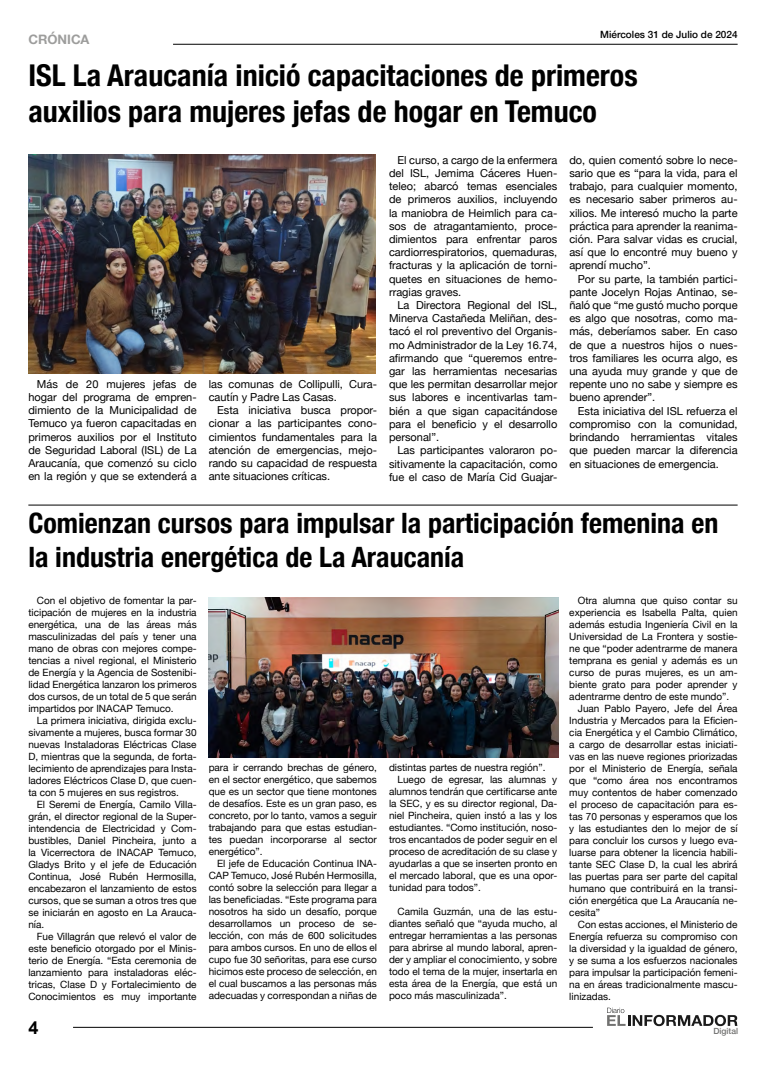
<style>
.page{position:relative;width:766px;height:1078px;background:#fff}
.page>*{position:absolute;margin:0;border:0;box-sizing:border-box;transform-origin:0 0}
.t1{font:700 condensed 30px/36px "Helvetica Neue";color:#000}
.t2{font:700 condensed 28px/33.6px "Helvetica Neue";color:#000}
.t3{font:700 18px "Arial";color:#000}
.t4{font:700 13px "Helvetica Neue";color:#9d9d9c}
.t5{font:11px/13.2px "Helvetica Neue";color:#000;text-align:justify}
.t6{font:10px/12px "Helvetica Neue";color:#000;text-align:justify}
.t7{font:500 10px "Helvetica Neue";color:#000}
.t8{font:500 8.5px "Helvetica Neue";color:#717170}
</style>
<div class="page">
<hr style="left:173px;top:44px;width:564px;height:1px;background:#000">
<hr style="left:73px;top:1026px;width:519px;height:1px;background:#000">
<svg style="left:607px;top:1007px;width:130px;height:18px"></svg>
<hr style="left:28px;top:505px;width:709px;height:1px;background:#000">
<img style="left:28px;top:154px;width:348px;height:219px">
<img style="left:208px;top:597px;width:350px;height:160px">
<p class="t7" style="left:600px;top:27px;width:139px">Miércoles 31 de Julio de 2024</p>
<h3 class="t4" style="left:28px;top:29px;width:63px">CRÓNICA</h3>
<h1 class="t1" style="left:28px;top:55px;width:610px">ISL La Araucanía inició capacitaciones de primeros auxilios para mujeres jefas de hogar en Temuco</h1>
<p class="t5" style="left:28px;top:378px;width:170px;text-indent:9px">Más de 20 mujeres jefas de hogar del programa de empren&shy;dimiento de la Municipalidad de Temuco ya fueron capacitadas en primeros auxilios por el Instituto de Seguridad Laboral (ISL) de La Araucanía, que comenzó su ciclo en la región y que se extenderá a</p>
<p class="t5" style="left:209px;top:378px;width:170px">las comunas de Collipulli, Cura&shy;cautín y Padre Las Casas.</p>
<p class="t5" style="left:209px;top:404px;width:170px;text-indent:9px">Esta iniciativa busca propor&shy;cionar a las participantes cono&shy;cimientos fundamentales para la atención de emergencias, mejo&shy;rando su capacidad de respuesta ante situaciones críticas.</p>
<p class="t5" style="left:389px;top:154px;width:170px;text-indent:9px">El curso, a cargo de la enfermera del ISL, Jemima Cáceres Huen&shy;teleo; abarcó temas esenciales de primeros auxilios, incluyendo la maniobra de Heimlich para ca&shy;sos de atragantamiento, proce&shy;dimientos para enfrentar paros cardiorrespiratorios, quemaduras, fracturas y la aplicación de torni&shy;quetes en situaciones de hemo&shy;rragias graves.</p>
<p class="t5" style="left:389px;top:299px;width:170px;text-indent:9px">La Directora Regional del ISL, Minerva Castañeda Meliñan, des&shy;tacó el rol preventivo del Organis&shy;mo Administrador de la Ley 16.74, afirmando que “queremos entre&shy;gar las herramientas necesarias que les permitan desarrollar mejor sus labores e incentivarlas tam&shy;bién a que sigan capacitándose para el beneficio y el desarrollo personal”.</p>
<p class="t5" style="left:389px;top:444px;width:170px;text-indent:9px">Las participantes valoraron po&shy;sitivamente la capacitación, como fue el caso de María Cid Guajar-</p>
<p class="t5" style="left:569px;top:154px;width:170px">do, quien comentó sobre lo nece&shy;sario que es “para la vida, para el trabajo, para cualquier momento, es necesario saber primeros au&shy;xilios. Me interesó mucho la parte práctica para aprender la reanima&shy;ción. Para salvar vidas es crucial, así que lo encontré muy bueno y aprendí mucho”.</p>
<p class="t5" style="left:569px;top:272px;width:170px;text-indent:9px">Por su parte, la también partici&shy;pante Jocelyn Rojas Antinao, se&shy;ñaló que “me gustó mucho porque es algo que nosotras, como ma&shy;más, deberíamos saber. En caso de que a nuestros hijos o nues&shy;tros familiares les ocurra algo, es una ayuda muy grande y que de repente uno no sabe y siempre es bueno aprender”.</p>
<p class="t5" style="left:569px;top:404px;width:170px;text-indent:9px">Esta iniciativa del ISL refuerza el compromiso con la comunidad, brindando herramientas vitales que pueden marcar la diferencia en situaciones de emergencia.</p>
<h2 class="t2" style="left:28px;top:504px;width:691px">Comienzan cursos para impulsar la participación femenina en la industria energética de La Araucanía</h2>
<p class="t6" style="left:28px;top:594px;width:170px;text-indent:9px">Con el objetivo de fomentar la par&shy;ticipación de mujeres en la industria energética, una de las áreas más masculinizadas del país y tener una mano de obras con mejores compe&shy;tencias a nivel regional, el Ministerio de Energía y la Agencia de Sostenibi&shy;lidad Energética lanzaron los primeros dos cursos, de un total de 5 que serán impartidos por INACAP Temuco.</p>
<p class="t6" style="left:28px;top:714px;width:170px;text-indent:8px">La primera iniciativa, dirigida exclu&shy;sivamente a mujeres, busca formar 30 nuevas Instaladoras Eléctricas Clase D, mientras que la segunda, de forta&shy;lecimiento de aprendizajes para Insta&shy;ladores Eléctricos Clase D, que cuen&shy;ta con 5 mujeres en sus registros.</p>
<p class="t6" style="left:28px;top:798px;width:170px;text-indent:8px">El Seremi de Energía, Camilo Villa&shy;grán, el director regional de la Super&shy;intendencia de Electricidad y Com&shy;bustibles, Daniel Pincheira, junto a la Vicerrectora de INACAP Temuco, Gladys Brito y el jefe de Educación Continua, José Rubén Hermosilla, encabezaron el lanzamiento de estos cursos, que se suman a otros tres que se iniciarán en agosto en La Arauca&shy;nía.</p>
<p class="t6" style="left:28px;top:930px;width:170px;text-indent:8px">Fue Villagrán que relevó el valor de este beneficio otorgado por el Minis&shy;terio de Energía. “Esta ceremonia de lanzamiento para instaladoras eléc&shy;tricas, Clase D y Fortalecimiento de Conocimientos es muy importante</p>
<p class="t6" style="left:209px;top:762px;width:170px">para ir cerrando brechas de género, en el sector energético, que sabemos que es un sector que tiene montones de desafíos. Este es un gran paso, es concreto, por lo tanto, vamos a seguir trabajando para que estas estudian&shy;tes puedan incorporarse al sector energético”.</p>
<p class="t6" style="left:209px;top:858px;width:170px;text-indent:8px">El jefe de Educación Continua INA-CAP Temuco, José Rubén Hermosilla, contó sobre la selección para llegar a las beneficiadas. “Este programa para nosotros ha sido un desafío, porque desarrollamos un proceso de se&shy;lección, con más de 600 solicitudes para ambos cursos. En uno de ellos el cupo fue 30 señoritas, para ese curso hicimos este proceso de selección, en el cual buscamos a las personas más adecuadas y correspondan a niñas de</p>
<p class="t6" style="left:389px;top:762px;width:158px">distintas partes de nuestra región”.</p>
<p class="t6" style="left:397px;top:774px;width:161px">Luego de egresar, las alumnas y</p>
<p class="t6" style="left:389px;top:786px;width:170px">alumnos tendrán que certificarse ante</p>
<p class="t6" style="left:389px;top:798px;width:170px">la SEC, y es su director regional, Da-</p>
<p class="t6" style="left:389px;top:810px;width:170px">niel Pincheira, quien instó a las y los</p>
<p class="t6" style="left:389px;top:822px;width:170px">estudiantes. “Como institución, noso-</p>
<p class="t6" style="left:389px;top:834px;width:170px">tros encantados de poder seguir en el</p>
<p class="t6" style="left:389px;top:846px;width:170px">proceso de acreditación de su clase y</p>
<p class="t6" style="left:389px;top:858px;width:170px">ayudarlas a que se inserten pronto en</p>
<p class="t6" style="left:389px;top:870px;width:170px">el mercado laboral, que es una opor-</p>
<p class="t6" style="left:389px;top:882px;width:93px">tunidad para todos”.</p>
<p class="t6" style="left:389px;top:906px;width:170px;text-indent:8px">Camila Guzmán, una de las estu&shy;diantes señaló que “ayuda mucho, al entregar herramientas a las personas para abrirse al mundo laboral, apren&shy;der y ampliar el conocimiento, y sobre todo el tema de la mujer, insertarla en esta área de la Energía, que está un poco más masculinizada”.</p>
<p class="t6" style="left:577px;top:594px;width:161px">Otra alumna que quiso contar su</p>
<p class="t6" style="left:569px;top:606px;width:170px">experiencia es Isabella Palta, quien</p>
<p class="t6" style="left:569px;top:618px;width:170px">además estudia Ingeniería Civil en la</p>
<p class="t6" style="left:569px;top:630px;width:170px">Universidad de La Frontera y sostie-</p>
<p class="t6" style="left:569px;top:642px;width:170px">ne que “poder adentrarme de manera</p>
<p class="t6" style="left:569px;top:654px;width:170px">temprana es genial y además es un</p>
<p class="t6" style="left:569px;top:666px;width:170px">curso de puras mujeres, es un am-</p>
<p class="t6" style="left:569px;top:678px;width:170px">biente grato para poder aprender y</p>
<p class="t6" style="left:569px;top:690px;width:161px">adentrarme dentro de este mundo”.</p>
<p class="t6" style="left:577px;top:702px;width:161px">Juan Pablo Payero, Jefe del Área</p>
<p class="t6" style="left:569px;top:714px;width:170px">Industria y Mercados para la Eficien-</p>
<p class="t6" style="left:569px;top:726px;width:170px">cia Energética y el Cambio Climático,</p>
<p class="t6" style="left:569px;top:738px;width:170px">a cargo de desarrollar estas iniciati-</p>
<p class="t6" style="left:569px;top:750px;width:170px">vas en las nueve regiones priorizadas</p>
<p class="t6" style="left:569px;top:762px;width:170px">por el Ministerio de Energía, señala</p>
<p class="t6" style="left:569px;top:774px;width:170px">que “como área nos encontramos</p>
<p class="t6" style="left:569px;top:786px;width:170px">muy contentos de haber comenzado</p>
<p class="t6" style="left:569px;top:798px;width:170px">el proceso de capacitación para es-</p>
<p class="t6" style="left:569px;top:810px;width:170px">tas 70 personas y esperamos que los</p>
<p class="t6" style="left:569px;top:822px;width:170px">y las estudiantes den lo mejor de sí</p>
<p class="t6" style="left:569px;top:834px;width:170px">para concluir los cursos y luego eva-</p>
<p class="t6" style="left:569px;top:846px;width:170px">luarse para obtener la licencia habili-</p>
<p class="t6" style="left:569px;top:858px;width:170px">tante SEC Clase D, la cual les abrirá</p>
<p class="t6" style="left:569px;top:870px;width:170px">las puertas para ser parte del capital</p>
<p class="t6" style="left:569px;top:882px;width:170px">humano que contribuirá en la transi-</p>
<p class="t6" style="left:569px;top:894px;width:170px">ción energética que La Araucanía ne-</p>
<p class="t6" style="left:569px;top:906px;width:32px">cesita”</p>
<p class="t6" style="left:577px;top:918px;width:161px">Con estas acciones, el Ministerio de</p>
<p class="t6" style="left:569px;top:930px;width:170px">Energía refuerza su compromiso con</p>
<p class="t6" style="left:569px;top:942px;width:170px">la diversidad y la igualdad de género,</p>
<p class="t6" style="left:569px;top:954px;width:170px">y se suma a los esfuerzos nacionales</p>
<p class="t6" style="left:569px;top:966px;width:170px">para impulsar la participación femeni-</p>
<p class="t6" style="left:569px;top:978px;width:170px">na en áreas tradicionalmente mascu-</p>
<p class="t6" style="left:569px;top:990px;width:43px">linizadas.</p>
<h3 class="t3" style="left:28px;top:1015px;width:12px">4</h3>
<p class="t8" style="left:713px;top:1023px;width:26px">Digital</p>
</div>
